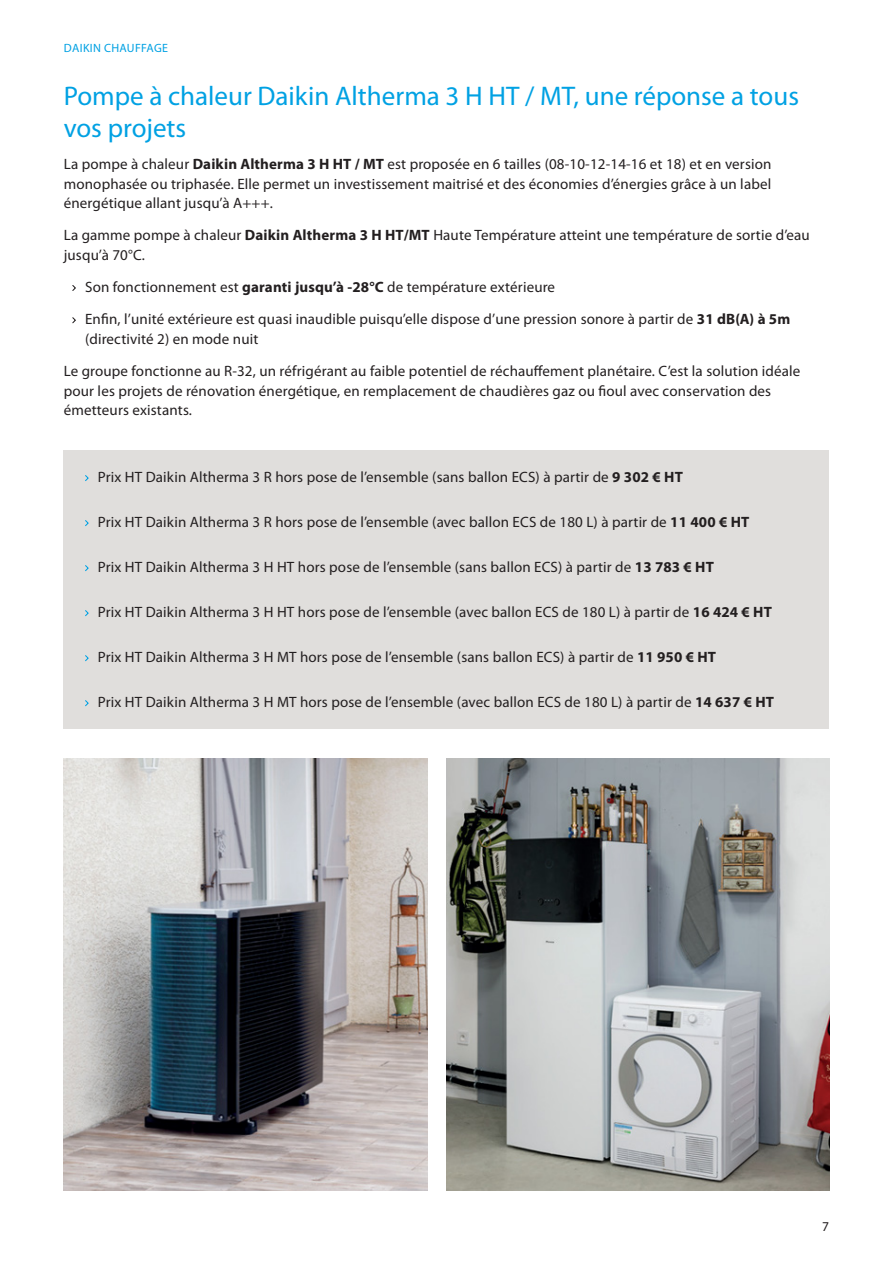
<style>
.page{position:relative;width:893px;height:1263px;background:#fff}
.page>*{position:absolute;margin:0;border:0;box-sizing:border-box;transform-origin:0 0}
.Normal_wrd_1{font:27px/31.5px "Myriad Pro";color:#00a1e3}
.Normal_wrd_1-2{font:15px/19.5px "Myriad Pro";letter-spacing:.01em;color:#231f20}
.t1{font:13.5px "Myriad Pro";color:#231f20}
.t2{font:12px "Myriad Pro";letter-spacing:.03em;color:#00a1e3}
.s1{font-weight:700}
</style>
<div class="page">
<svg style="left:72px;top:285px;width:4px;height:6px"></svg>
<svg style="left:72px;top:317px;width:4px;height:7px"></svg>
<div style="left:64px;top:450px;width:765px;height:278px;background:#e0dedc"></div>
<svg style="left:85px;top:475px;width:4px;height:6px"></svg>
<svg style="left:85px;top:520px;width:4px;height:7px"></svg>
<svg style="left:85px;top:565px;width:4px;height:7px"></svg>
<svg style="left:85px;top:610px;width:4px;height:7px"></svg>
<svg style="left:85px;top:655px;width:4px;height:7px"></svg>
<svg style="left:85px;top:700px;width:4px;height:7px"></svg>
<img style="left:446px;top:758px;width:383px;height:433px">
<img style="left:64px;top:759px;width:364px;height:431px">
<p class="t2" style="left:64px;top:41px;width:106px">DAIKIN CHAUFFAGE</p>
<p class="Normal_wrd_1" style="left:64px;top:81px;width:737px">Pompe à chaleur Daikin Altherma 3 H HT / MT, une réponse a tous vos projets</p>
<p class="Normal_wrd_1-2" style="left:64px;top:155px;width:709px;text-align:justify">La pompe à chaleur <span class="s1">Daikin Altherma 3 H HT / MT</span> est proposée en 6 tailles (08-10-12-14-16 et 18) et en version monophasée ou triphasée. Elle permet un investissement maitrisé et des économies d’énergies grâce à un label énergétique allant jusqu’à A+++.</p>
<p class="Normal_wrd_1-2" style="left:64px;top:226px;width:747px">La gamme pompe à chaleur <span class="s1">Daikin Altherma 3 H HT/MT</span> Haute Température atteint une température de sortie d’eau jusqu’à 70°C.</p>
<p class="Normal_wrd_1-2" style="left:85px;top:278px;width:472px">Son fonctionnement est <span class="s1">garanti jusqu’à -28°C</span> de température extérieure</p>
<p class="Normal_wrd_1-2" style="left:85px;top:310px;width:707px">Enfin, l’unité extérieure est quasi inaudible puisqu’elle dispose d’une pression sonore à partir de <span class="s1">31 dB(A) à 5m </span>(directivité 2) en mode nuit</p>
<p class="Normal_wrd_1-2" style="left:64px;top:362px;width:738px">Le groupe fonctionne au R-32, un réfrigérant au faible potentiel de réchauffement planétaire. C’est la solution idéale pour les projets de rénovation énergétique, en remplacement de chaudières gaz ou fioul avec conservation des émetteurs existants.</p>
<p class="Normal_wrd_1-2" style="left:98px;top:468px;width:587px">Prix HT Daikin Altherma 3 R hors pose de l’ensemble (sans ballon ECS) à partir de <span class="s1">9 302 € HT</span></p>
<p class="Normal_wrd_1-2" style="left:98px;top:513px;width:653px">Prix HT Daikin Altherma 3 R hors pose de l’ensemble (avec ballon ECS de 180 L) à partir de <span class="s1">11 400 € HT</span></p>
<p class="Normal_wrd_1-2" style="left:98px;top:558px;width:618px">Prix HT Daikin Altherma 3 H HT hors pose de l’ensemble (sans ballon ECS) à partir de <span class="s1">13 783 € HT</span></p>
<p class="Normal_wrd_1-2" style="left:98px;top:603px;width:676px">Prix HT Daikin Altherma 3 H HT hors pose de l’ensemble (avec ballon ECS de 180 L) à partir de <span class="s1">16 424 € HT</span></p>
<p class="Normal_wrd_1-2" style="left:98px;top:648px;width:620px">Prix HT Daikin Altherma 3 H MT hors pose de l’ensemble (sans ballon ECS) à partir de <span class="s1">11 950 € HT</span></p>
<p class="Normal_wrd_1-2" style="left:98px;top:693px;width:678px">Prix HT Daikin Altherma 3 H MT hors pose de l’ensemble (avec ballon ECS de 180 L) à partir de <span class="s1">14 637 € HT</span></p>
<p class="t1" style="left:822px;top:1219px;width:8px">7</p>
</div>
